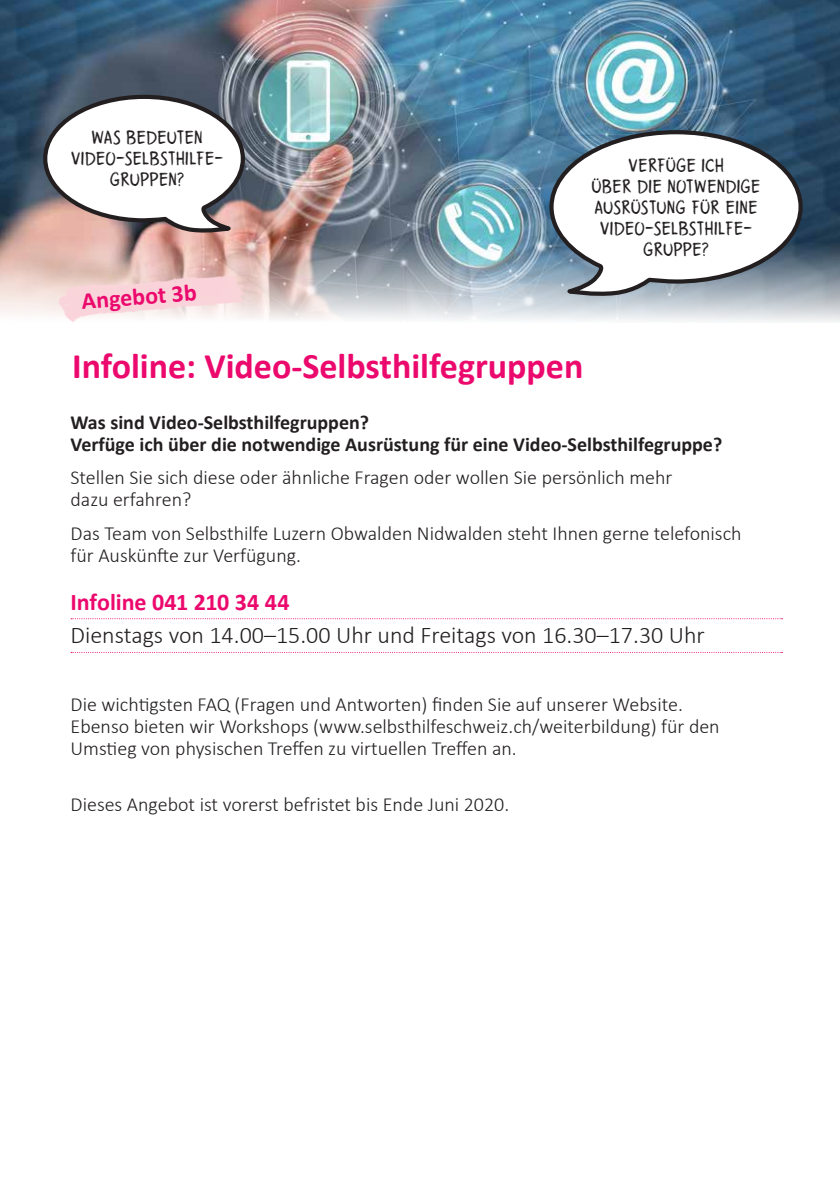
<style>
.page{position:relative;width:840px;height:1191px;background:#fff}
.page>*{position:absolute;margin:0;border:0;box-sizing:border-box;transform-origin:0 0}
.t1{font:700 36px "Calibri";color:#ec096d}
.t2{font:300 24px "Calibri";color:#231f20}
.t3{font:700 24px "Calibri";letter-spacing:-.005em;color:#ec096d}
.t4{font:300 20px/22px "Calibri";color:#231f20}
.t5{font:700 20px/22px "Calibri";color:#231f20}
.t6{font:19.2px/21px "Attaboy";letter-spacing:.005em;color:#231f20;text-align:center}
</style>
<div class="page">
<img style="left:0;top:0;width:839px;height:322px">
<svg style="left:71px;top:618px;width:711px;height:1px"></svg>
<svg style="left:71px;top:652px;width:711px;height:1px"></svg>
<svg style="left:41px;top:93px;width:206px;height:140px"></svg>
<svg style="left:547px;top:128px;width:257px;height:167px"></svg>
<img style="left:22px;top:259px;width:243px;height:63px">
<p class="t6" style="left:71px;top:126px;width:154px">WAS BEDEUTEN<br>VIDEO-SELBSTHILFE-<br>GRUPPEN?</p>
<p class="t3" style="left:80px;top:286px;width:117px;rotate:-4deg">Angebot 3b</p>
<p class="t6" style="left:591px;top:155px;width:170px">VERFÜGE ICH<br>ÜBER DIE NOTWENDIGE<br>AUSRÜSTUNG FÜR EINE<br>VIDEO-SELBSTHILFE-<br>GRUPPE?</p>
<h1 class="t1" style="left:72px;top:343px;width:512px">Infoline: Video-Selbsthilfegruppen</h1>
<p class="t5" style="left:70px;top:411px;width:653px">Was sind Video-Selbsthilfegruppen?<br>Verfüge ich über die notwendige Ausrüstung für eine Video-Selbsthilfegruppe?</p>
<p class="t4" style="left:70px;top:466px;width:603px">Stellen Sie sich diese oder ähnliche Fragen oder wollen Sie persönlich mehr dazu erfahren?</p>
<p class="t4" style="left:70px;top:521px;width:672px">Das Team von Selbsthilfe Luzern Obwalden Nidwalden steht Ihnen gerne telefonisch für Auskünfte zur Verfügung.</p>
<p class="t3" style="left:70px;top:586px;width:220px">Infoline 041 210 34 44</p>
<p class="t2" style="left:70px;top:620px;width:635px">Dienstags von 14.00–15.00 Uhr und Freitags von 16.30–17.30 Uhr</p>
<p class="t4" style="left:70px;top:693px;width:650px">Die wichtigsten FAQ (Fragen und Antworten) finden Sie auf unserer Website.<br>Ebenso bieten wir Workshops (www.selbsthilfeschweiz.ch/weiterbildung) für den<br>Umstieg von physischen Treffen zu virtuellen Treffen an.</p>
<p class="t4" style="left:70px;top:792px;width:440px">Dieses Angebot ist vorerst befristet bis Ende Juni 2020.</p>
</div>
